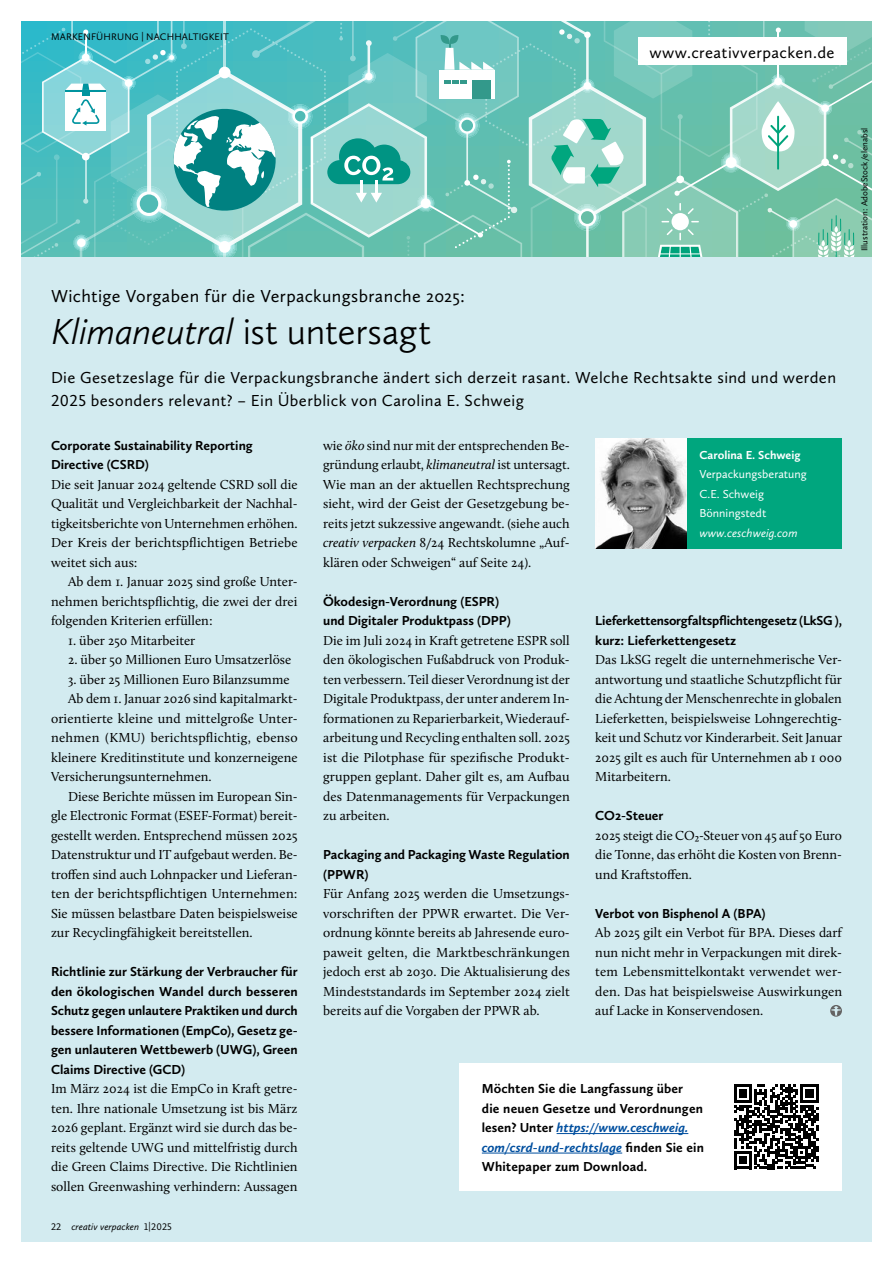
<style>
.page{position:relative;width:893px;height:1263px;background:#fff}
.page>*{position:absolute;margin:0;border:0;box-sizing:border-box;transform-origin:0 0}
.t1{font:italic 300 37.5px "Calluna Sans";letter-spacing:-.01em;color:#000}
.t2{font:18px "Calluna Sans";letter-spacing:.02em;color:#000}
.t3{font:16.5px/22.5px "Calluna Sans";letter-spacing:.025em;color:#000}
.t4{font:13.5px/19.5px "Calluna";color:#000;text-align:justify}
.t5{font:700 13.5px/19.5px "Calluna Sans";color:#000}
.t6{font:12px/19.5px "Calluna Sans";color:#fff}
.t7{font:700 12px "Calluna Sans";color:#fff}
.t8{font:italic 12px "Calluna Sans";color:#fff}
.t9{font:9.9px "Calluna Sans";letter-spacing:.015em;color:#000}
.t10{font:italic 9.9px "Calluna Sans";color:#000}
.t11{font:9px "Calluna Sans";color:#000}
.s1{font-style:normal}
.s2{font-style:italic}
.s3{font-style:italic;color:#004f9f}
</style>
<div class="page">
<div style="left:21px;top:21px;width:851px;height:1221px;background:#d3ebf0"></div>
<svg style="left:21px;top:21px;width:851px;height:235px;background:#76c8be"></svg>
<div style="left:459px;top:1063px;width:383px;height:128px;background:#fff"></div>
<hr style="left:557px;top:1133px;width:131px;height:1px;background:#004f9f">
<hr style="left:482px;top:1153px;width:140px;height:1px;background:#004f9f">
<svg style="left:734px;top:1084px;width:84px;height:85px"></svg>
<div style="left:638px;top:37px;width:208px;height:28px;background:#fff"></div>
<svg style="left:830px;top:1005px;width:12px;height:12px"></svg>
<div style="left:687px;top:438px;width:155px;height:111px;background:#00a67e"></div>
<img style="left:595px;top:438px;width:92px;height:111px">
<p class="t9" style="left:51px;top:31px;width:179px">MARKENFÜHRUNG | NACHHALTIGKEIT</p>
<p class="t3" style="left:649px;top:41px;width:187px">www.creativverpacken.de</p>
<h2 class="t2" style="left:51px;top:285px;width:415px">Wichtige Vorgaben für die Verpackungsbranche 2025:</h2>
<h1 class="t1" style="left:51px;top:309px;width:382px">Klimaneutral <span class="s1">ist untersagt</span></h1>
<p class="t3" style="left:51px;top:366px;width:786px">Die Gesetzeslage für die Verpackungsbranche ändert sich derzeit rasant. Welche Rechtsakte sind und werden<br>2025 besonders relevant? – Ein Überblick von Carolina E. Schweig</p>
<p class="t5" style="left:51px;top:435px;width:203px">Corporate Sustainability Reporting<br>Directive (CSRD)</p>
<p class="t4" style="left:51px;top:474px;width:248px">Die seit Januar 2024 geltende CSRD soll die Qualität und Vergleichbarkeit der Nachhal&shy;tigkeitsberichte von Unternehmen erhöhen.<br>Der Kreis der berichtspflichtigen Betriebe weitet sich aus:</p>
<p class="t4" style="left:51px;top:572px;width:248px;text-indent:17px">Ab dem 1. Januar 2025 sind große Unter&shy;nehmen berichtspflichtig, die zwei der drei folgenden Kriterien erfüllen:</p>
<p class="t4" style="left:68px;top:630px;width:129px">1. über 250 Mitarbeiter</p>
<p class="t4" style="left:68px;top:650px;width:225px">2. über 50 Millionen Euro Umsatzerlöse</p>
<p class="t4" style="left:68px;top:669px;width:223px">3. über 25 Millionen Euro Bilanzsumme</p>
<p class="t4" style="left:68px;top:689px;width:231px">Ab dem 1. Januar 2026 sind kapitalmarkt-</p>
<p class="t4" style="left:51px;top:708px;width:248px">orientierte kleine und mittelgroße Unter-</p>
<p class="t4" style="left:51px;top:728px;width:248px">nehmen (KMU) berichtspflichtig, ebenso</p>
<p class="t4" style="left:51px;top:747px;width:248px">kleinere Kreditinstitute und konzerneigene</p>
<p class="t4" style="left:51px;top:767px;width:162px">Versicherungsunternehmen.</p>
<p class="t4" style="left:68px;top:786px;width:231px">Diese Berichte müssen im European Sin-</p>
<p class="t4" style="left:51px;top:806px;width:248px">gle Electronic Format (ESEF-Format) bereit-</p>
<p class="t4" style="left:51px;top:825px;width:248px">gestellt werden. Entsprechend müssen 2025</p>
<p class="t4" style="left:51px;top:845px;width:248px">Datenstruktur und IT aufgebaut werden. Be-</p>
<p class="t4" style="left:51px;top:864px;width:248px">troffen sind auch Lohnpacker und Lieferan-</p>
<p class="t4" style="left:51px;top:884px;width:248px">ten der berichtspflichtigen Unternehmen:</p>
<p class="t4" style="left:51px;top:903px;width:248px">Sie müssen belastbare Daten beispielsweise</p>
<p class="t4" style="left:51px;top:923px;width:203px">zur Recyclingfähigkeit bereitstellen.</p>
<p class="t5" style="left:51px;top:962px;width:248px;text-align:justify">Richtlinie zur Stärkung der Verbraucher für den ökologischen Wandel durch besseren Schutz gegen unlautere Praktiken und durch bessere Informationen (EmpCo), Gesetz ge&shy;gen unlauteren Wettbewerb (UWG), Green Claims Directive (GCD)</p>
<p class="t4" style="left:51px;top:1079px;width:248px">Im März 2024 ist die EmpCo in Kraft getre&shy;ten. Ihre nationale Umsetzung ist bis März 2026 geplant. Ergänzt wird sie durch das be&shy;reits geltende UWG und mittelfristig durch die Green Claims Directive. Die Richtlinien sollen Greenwashing verhindern: Aussagen</p>
<p class="t10" style="left:51px;top:1220px;width:122px"><span class="s1">22</span> creativ verpacken <span class="s1">1 | 2025</span></p>
<p class="t4" style="left:323px;top:435px;width:248px">wie <span class="s2">öko</span> sind nur mit der entsprechenden Be&shy;gründung erlaubt, <span class="s2">klimaneutral</span> ist untersagt.<br>Wie man an der aktuellen Rechtsprechung sieht, wird der Geist der Gesetzgebung be&shy;reits jetzt sukzessive angewandt. (siehe auch <span class="s2">creativ verpacken</span> 8/24 Rechtskolumne „Auf&shy;klären oder Schweigen“ auf Seite 24).</p>
<p class="t5" style="left:323px;top:591px;width:189px">Ökodesign-Verordnung (ESPR) und Digitaler Produktpass (DPP)</p>
<p class="t4" style="left:323px;top:630px;width:248px">Die im Juli 2024 in Kraft getretene ESPR soll den ökologischen Fußabdruck von Produk&shy;ten verbessern. Teil dieser Verordnung ist der Digitale Produktpass, der unter anderem In&shy;formationen zu Reparierbarkeit, Wiederauf&shy;arbeitung und Recycling enthalten soll. 2025 ist die Pilotphase für spezifische Produkt&shy;gruppen geplant. Daher gilt es, am Aufbau des Datenmanagements für Verpackungen zu arbeiten.</p>
<p class="t5" style="left:323px;top:845px;width:248px">Packaging and Packaging Waste Regulation (PPWR)</p>
<p class="t4" style="left:323px;top:884px;width:248px">Für Anfang 2025 werden die Umsetzungs&shy;vorschriften der PPWR erwartet. Die Ver&shy;ordnung könnte bereits ab Jahresende euro&shy;paweit gelten, die Marktbeschränkungen jedoch erst ab 2030. Die Aktualisierung des Mindeststandards im September 2024 zielt bereits auf die Vorgaben der PPWR ab.</p>
<p class="t7" style="left:699px;top:447px;width:103px">Carolina E. Schweig</p>
<p class="t6" style="left:699px;top:464px;width:109px">Verpackungsberatung<br>C.E. Schweig<br>Bönningstedt</p>
<p class="t8" style="left:699px;top:525px;width:99px">www.ceschweig.com</p>
<p class="t5" style="left:595px;top:611px;width:248px">Lieferkettensorgfaltspflichtengesetz (LkSG ), kurz: Lieferkettengesetz</p>
<p class="t4" style="left:595px;top:650px;width:248px">Das LkSG regelt die unternehmerische Ver&shy;antwortung und staatliche Schutzpflicht für die Achtung der Menschenrechte in globalen Lieferketten, beispielsweise Lohngerechtig&shy;keit und Schutz vor Kinderarbeit. Seit Januar 2025 gilt es auch für Unternehmen ab 1 000<br>Mitarbeitern.</p>
<p class="t5" style="left:595px;top:806px;width:70px">CO2-Steuer</p>
<p class="t4" style="left:595px;top:825px;width:248px">2025 steigt die CO₂-Steuer von 45 auf 50 Euro die Tonne, das erhöht die Kosten von Brenn&shy;und Kraftstoffen.</p>
<p class="t5" style="left:595px;top:903px;width:172px">Verbot von Bisphenol A (BPA)</p>
<p class="t4" style="left:595px;top:923px;width:248px">Ab 2025 gilt ein Verbot für BPA. Dieses darf nun nicht mehr in Verpackungen mit direk&shy;tem Lebensmittelkontakt verwendet wer&shy;den. Das hat beispielsweise Auswirkungen auf Lacke in Konservendosen.</p>
<p class="t5" style="left:482px;top:1079px;width:224px">Möchten Sie die Langfassung über die neuen Gesetze und Verordnungen lesen? Unter <span class="s3">https://www.ceschweig. com/csrd-und-rechtslage</span> finden Sie ein Whitepaper zum Download.</p>
<p class="t11" style="left:859px;top:251px;width:125px;rotate:-90deg">Illustration: AdobeStock/elenabsl</p>
</div>
